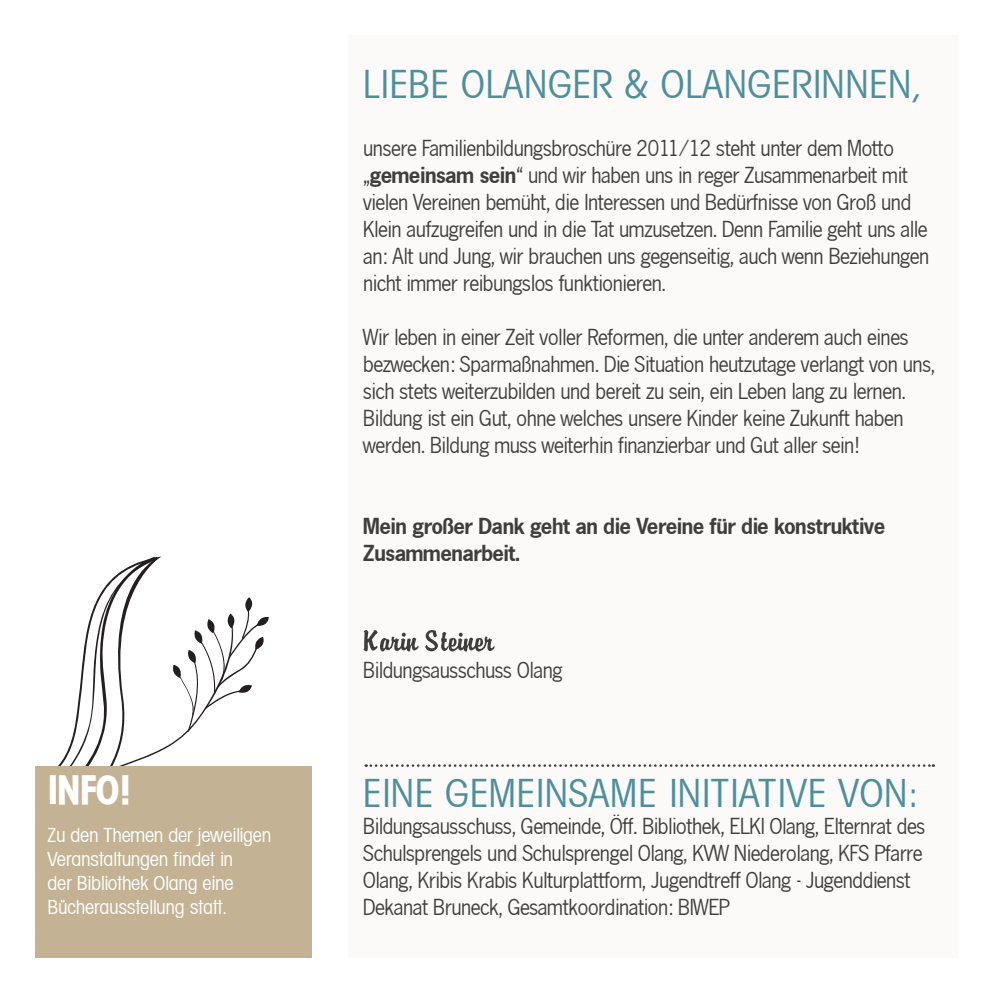
<style>
.page{position:relative;width:993px;height:993px;background:#fff}
.page>*{position:absolute;margin:0;border:0;box-sizing:border-box;transform-origin:0 0}
.t1{font:40px "Avantage Condensed Normal";letter-spacing:.03em;color:#4e8f9e}
.t2{font:700 condensed 40px "Avantage";color:#fff}
.t3{font:22.5px/27px "Nango Normal";color:#3e3e3f}
.t4{font:700 22.5px/27px "Nango";color:#3e3e3f}
.t5{font:20px/24px "Avantage Condensed Normal";color:#fff}
.s1{font-family:"Nango";font-weight:700}
</style>
<div class="page">
<div style="left:347px;top:35px;width:610px;height:922px;background:#fbfaf8"></div>
<svg style="left:363px;top:630px;width:131px;height:21px"></svg>
<svg style="left:59px;top:556px;width:210px;height:209px"></svg>
<svg style="left:365px;top:764px;width:568px;height:2px"></svg>
<div style="left:35px;top:765px;width:277px;height:192px;background:#c3b394"></div>
<h1 class="t2" style="left:48px;top:765px;width:83px">INFO!</h1>
<p class="t5" style="left:48px;top:823px;width:225px">Zu den Themen der jeweiligen<br>Veranstaltungen findet in<br>der Bibliothek Olang eine<br>Bücherausstellung statt.</p>
<h1 class="t1" style="left:363px;top:62px;width:35px">Liebe</h1>
<h1 class="t1" style="left:461px;top:62px;width:459px">Olanger &amp; Olangerinnen,</h1>
<p class="t3" style="left:363px;top:134px;width:567px">unsere Familienbildungsbroschüre 2011/12 steht unter dem Motto „<span class="s1">gemeinsam sein</span>“ und wir haben uns in reger Zusammenarbeit mit vielen Vereinen bemüht, die Interessen und Bedürfnisse von Groß und Klein aufzugreifen und in die Tat umzusetzen. Denn Familie geht uns alle an: Alt und Jung, wir brauchen uns gegenseitig, auch wenn Beziehungen nicht immer reibungslos funktionieren.</p>
<p class="t3" style="left:363px;top:323px;width:573px">Wir leben in einer Zeit voller Reformen, die unter anderem auch eines bezwecken: Sparmaßnahmen. Die Situation heutzutage verlangt von uns, sich stets weiterzubilden und bereit zu sein, ein Leben lang zu lernen.<br>Bildung ist ein Gut, ohne welches unsere Kinder keine Zukunft haben werden. Bildung muss weiterhin finanzierbar und Gut aller sein!</p>
<p class="t4" style="left:363px;top:512px;width:523px">Mein großer Dank geht an die Vereine für die konstruktive<br>Zusammenarbeit.</p>
<p class="t3" style="left:363px;top:656px;width:200px">Bildungsausschuss Olang</p>
<h1 class="t1" style="left:363px;top:770px;width:554px">Eine gemeinsame Initiative von:</h1>
<p class="t3" style="left:363px;top:812px;width:563px">Bildungsausschuss, Gemeinde, Öff. Bibliothek, ELKI Olang, Elternrat des Schulsprengels und Schulsprengel Olang, KVW Niederolang, KFS Pfarre Olang, Kribis Krabis Kulturplattform, Jugendtreff Olang - Jugenddienst Dekanat Bruneck, Gesamtkoordination: BIWEP</p>
</div>
